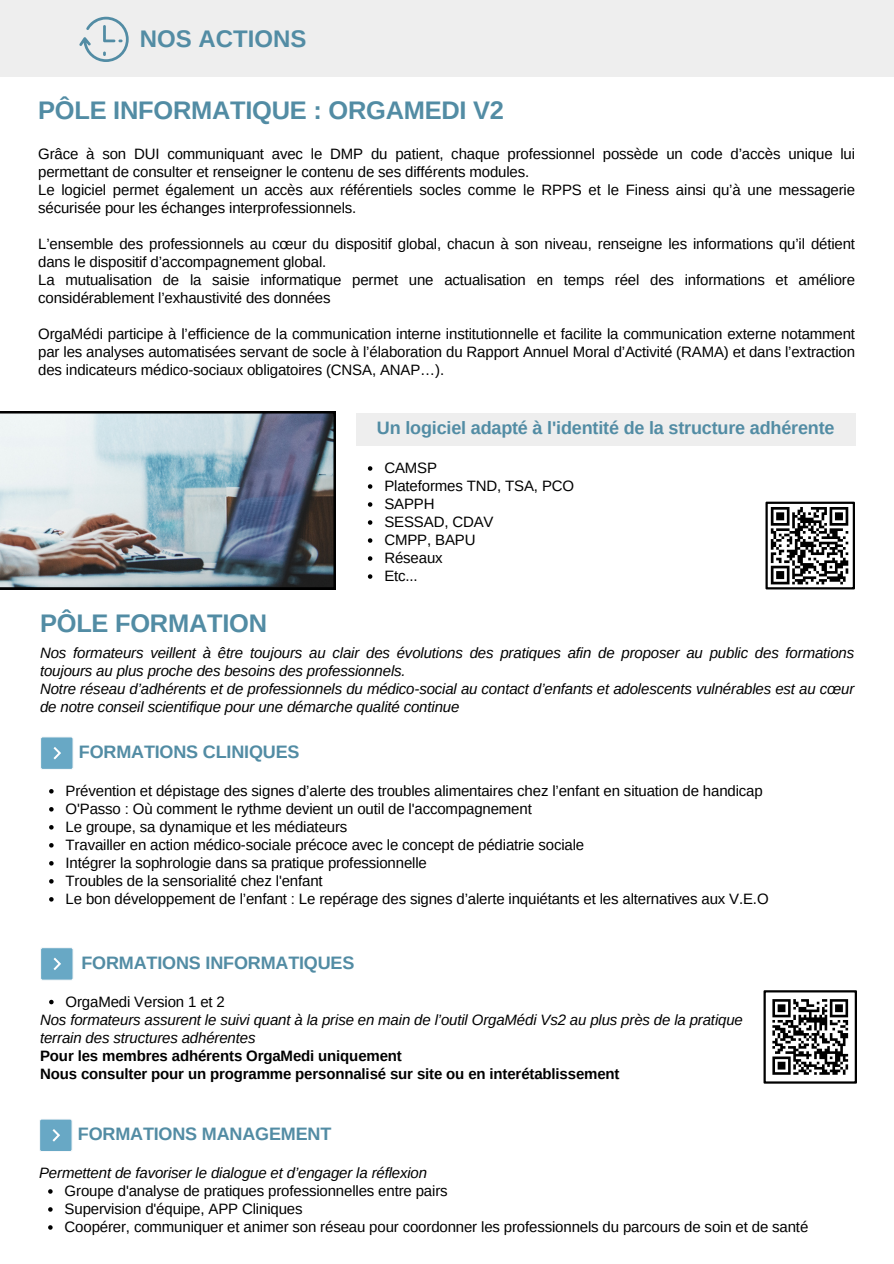
<style>
.page{position:relative;width:894px;height:1264px;background:#fff}
.page>*{position:absolute;margin:0;border:0;box-sizing:border-box;transform-origin:0 0}
.t1{font:700 25.5px "Arimo";letter-spacing:-.01em;color:#528ca4}
.t2{font:700 24px "Arimo";color:#528ca4}
.t3{font:700 18px "Arimo";letter-spacing:-.01em;color:#528ca4}
.t4{font:15px/18px "Arimo";letter-spacing:-.01em;color:#000}
.t5{font:italic 15px/18px "Arimo";letter-spacing:-.01em;color:#000}
.t6{font:700 15px "Arimo";letter-spacing:-.01em;color:#000}
</style>
<div class="page">
<div style="left:0;top:0;width:893px;height:77px;background:#eee"></div>
<svg style="left:79px;top:17px;width:50px;height:45px"></svg>
<div style="left:355px;top:413px;width:500px;height:33px;background:#eee"></div>
<img style="left:0;top:411px;width:335px;height:178px">
<svg style="left:765px;top:501px;width:89px;height:88px"></svg>
<svg style="left:40px;top:737px;width:34px;height:33px"></svg>
<svg style="left:49px;top:789px;width:5px;height:4px"></svg>
<svg style="left:49px;top:807px;width:5px;height:4px"></svg>
<svg style="left:49px;top:825px;width:5px;height:4px"></svg>
<svg style="left:49px;top:843px;width:5px;height:4px"></svg>
<svg style="left:49px;top:861px;width:5px;height:4px"></svg>
<svg style="left:49px;top:879px;width:5px;height:4px"></svg>
<svg style="left:49px;top:897px;width:5px;height:4px"></svg>
<svg style="left:49px;top:999px;width:5px;height:5px"></svg>
<svg style="left:40px;top:947px;width:34px;height:33px"></svg>
<svg style="left:48px;top:1189px;width:5px;height:4px"></svg>
<svg style="left:48px;top:1207px;width:5px;height:4px"></svg>
<svg style="left:48px;top:1225px;width:5px;height:4px"></svg>
<svg style="left:39px;top:1119px;width:34px;height:32px"></svg>
<svg style="left:368px;top:466px;width:4px;height:5px"></svg>
<svg style="left:368px;top:484px;width:4px;height:5px"></svg>
<svg style="left:368px;top:502px;width:4px;height:5px"></svg>
<svg style="left:368px;top:520px;width:4px;height:5px"></svg>
<svg style="left:368px;top:538px;width:4px;height:5px"></svg>
<svg style="left:368px;top:556px;width:4px;height:5px"></svg>
<svg style="left:368px;top:574px;width:4px;height:5px"></svg>
<svg style="left:763px;top:990px;width:93px;height:93px"></svg>
<p class="t2" style="left:140px;top:26px;width:168px">NOS ACTIONS</p>
<h2 class="t1" style="left:38px;top:96px;width:467px">PÔLE INFORMATIQUE : ORGAMEDI V2</h2>
<p class="t4" style="left:38px;top:145px;width:818px">Grâce à son DUI communiquant avec le DMP du patient, chaque professionnel possède un code d’accès unique lui permettant de consulter et renseigner le contenu de ses différents modules.</p>
<p class="t4" style="left:38px;top:181px;width:818px">Le logiciel permet également un accès aux référentiels socles comme le RPPS et le Finess ainsi qu’à une messagerie sécurisée pour les échanges interprofessionnels.</p>
<p class="t4" style="left:38px;top:235px;width:818px">L’ensemble des professionnels au cœur du dispositif global, chacun à son niveau, renseigne les informations qu’il détient dans le dispositif d’accompagnement global.</p>
<p class="t4" style="left:38px;top:271px;width:818px">La mutualisation de la saisie informatique permet une actualisation en temps réel des informations et améliore considérablement l’exhaustivité des données</p>
<p class="t4" style="left:38px;top:325px;width:818px;text-align:justify">OrgaMédi participe à l’efficience de la communication interne institutionnelle et facilite la communication externe notamment par les analyses automatisées servant de socle à l’élaboration du Rapport Annuel Moral d’Activité (RAMA) et dans l’extraction des indicateurs médico-sociaux obligatoires (CNSA, ANAP…).</p>
<p class="t3" style="left:377px;top:418px;width:459px">Un logiciel adapté à l'identité de la structure adhérente</p>
<p class="t4" style="left:384px;top:459px;width:54px">CAMSP</p>
<p class="t4" style="left:384px;top:477px;width:191px">Plateformes TND, TSA, PCO</p>
<h2 class="t4" style="left:384px;top:495px;width:52px">SAPPH</h2>
<p class="t4" style="left:384px;top:513px;width:111px">SESSAD, CDAV</p>
<p class="t4" style="left:384px;top:531px;width:93px">CMPP, BAPU</p>
<p class="t4" style="left:384px;top:549px;width:60px">Réseaux</p>
<p class="t4" style="left:384px;top:567px;width:35px">Etc...</p>
<p class="t1" style="left:40px;top:608px;width:228px">PÔLE FORMATION</p>
<h2 class="t5" style="left:40px;top:644px;width:815px">Nos formateurs veillent à être toujours au clair des évolutions des pratiques afin de proposer au public des formations toujours au plus proche des besoins des professionnels.</h2>
<p class="t5" style="left:40px;top:680px;width:815px">Notre réseau d’adhérents et de professionnels du médico-social au contact d’enfants et adolescents vulnérables est au cœur de notre conseil scientifique pour une démarche qualité continue</p>
<h3 class="t3" style="left:79px;top:742px;width:222px">FORMATIONS CLINIQUES</h3>
<h1 class="t4" style="left:66px;top:781px;width:698px">Prévention et dépistage des signes d’alerte des troubles alimentaires chez l’enfant en situation de handicap</h1>
<h1 class="t4" style="left:66px;top:799px;width:467px">O'Passo : Où comment le rythme devient un outil de l'accompagnement</h1>
<p class="t4" style="left:66px;top:817px;width:283px">Le groupe, sa dynamique et les médiateurs</p>
<p class="t4" style="left:66px;top:835px;width:520px">Travailler en action médico-sociale précoce avec le concept de pédiatrie sociale</p>
<p class="t4" style="left:66px;top:853px;width:363px">Intégrer la sophrologie dans sa pratique professionnelle</p>
<p class="t4" style="left:66px;top:871px;width:258px">Troubles de la sensorialité chez l'enfant</p>
<p class="t4" style="left:66px;top:889px;width:704px">Le bon développement de l’enfant : Le repérage des signes d’alerte inquiétants et les alternatives aux V.E.O</p>
<p class="t3" style="left:81px;top:952px;width:274px">FORMATIONS INFORMATIQUES</p>
<p class="t4" style="left:66px;top:992px;width:161px">OrgaMedi Version 1 et 2</p>
<p class="t5" style="left:40px;top:1010px;width:704px">Nos formateurs assurent le suivi quant à la prise en main de l’outil OrgaMédi Vs2 au plus près de la pratique terrain des structures adhérentes</p>
<p class="t6" style="left:40px;top:1047px;width:363px">Pour les membres adhérents OrgaMedi uniquement</p>
<p class="t6" style="left:40px;top:1065px;width:581px">Nous consulter pour un programme personnalisé sur site ou en interétablissement</p>
<p class="t3" style="left:78px;top:1124px;width:255px">FORMATIONS MANAGEMENT</p>
<p class="t5" style="left:39px;top:1163px;width:389px">Permettent de favoriser le dialogue et d’engager la réflexion</p>
<p class="t4" style="left:65px;top:1181px;width:384px">Groupe d'analyse de pratiques professionnelles entre pairs</p>
<p class="t4" style="left:65px;top:1199px;width:239px">Supervision d'équipe, APP Cliniques</p>
<h1 class="t4" style="left:65px;top:1217px;width:745px">Coopérer, communiquer et animer son réseau pour coordonner les professionnels du parcours de soin et de santé</h1>
</div>
